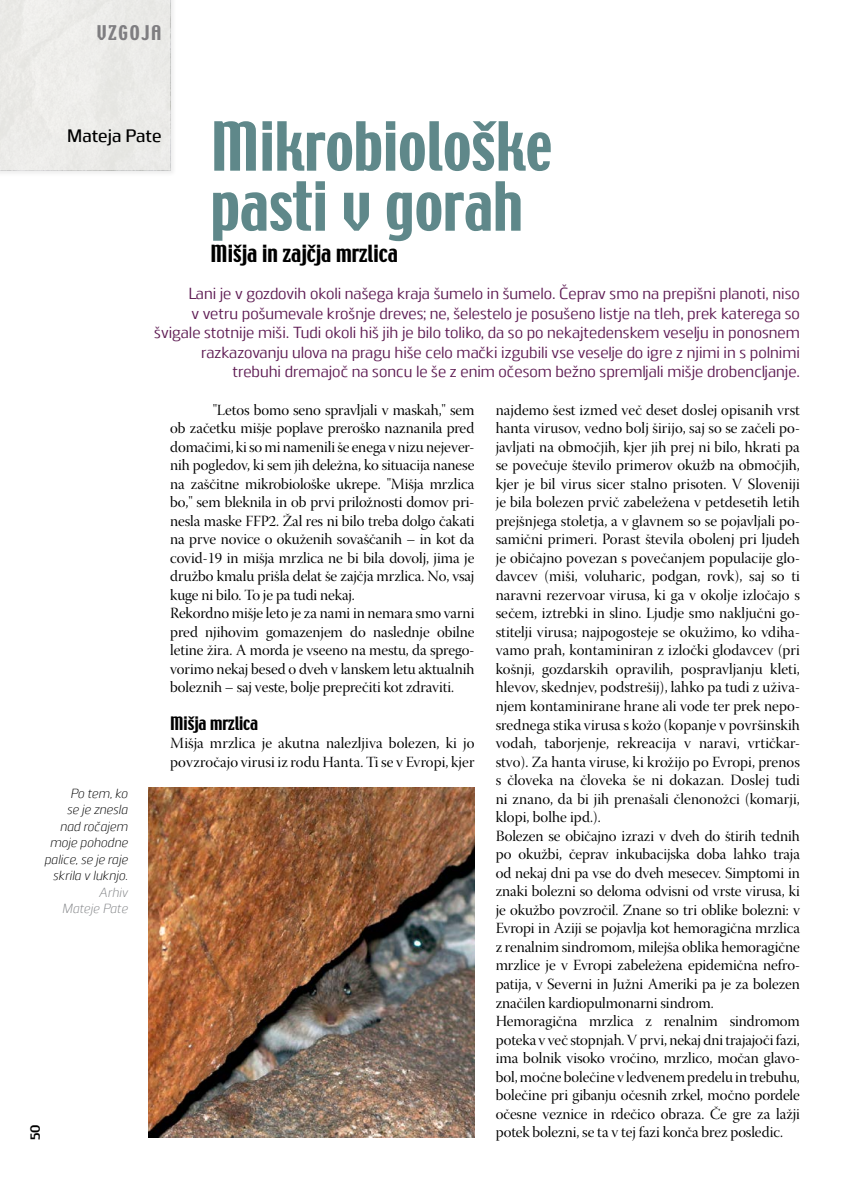
<style>
.page{position:relative;width:851px;height:1191px;background:#fff}
.page>*{position:absolute;margin:0;border:0;box-sizing:border-box;transform-origin:0 0}
.t1{font:60px/60px "Techno";color:#5f888a}
.t2{font:21px "Techno";color:#000}
.t3{font:500 18px "Juhl";color:#000}
.t4{font:18px "Techno";letter-spacing:.095em;color:#7f7e81}
.t5{font:16.5px "Techno";letter-spacing:-.005em;color:#000}
.t6{font:16.05px/19.5px "Juhl";color:#5d1a52;text-align:right}
.t7{font:15.45px/18.6px "Warnock Pro Disp";color:#000}
.t8{font:700 13.5px "Juhl";color:#000}
.t9{font:italic 300 13.2px/16.5px "Juhl";color:#000;text-align:right}
.t10{font:italic 300 13.2px/16.5px "Juhl";color:#808285;text-align:right}
</style>
<div class="page">
<img style="left:149px;top:788px;width:325px;height:349px">
<div style="left:0;top:0;width:177px;height:177px;background:#000;opacity:.2"></div>
<div style="left:0;top:0;width:170px;height:170px;background:#efede4"></div>
<p class="t4" style="left:97px;top:21px;width:66px">VZGOJA</p>
<p class="t3" style="left:67px;top:123px;width:96px">Mateja Pate</p>
<h1 class="t1" style="left:210px;top:120px;width:343px">Mikrobiološke pasti v gorah</h1>
<h2 class="t2" style="left:210px;top:239px;width:189px">Mišja in zajčja mrzlica</h2>
<p class="t6" style="left:154px;top:283px;width:647px">Lani je v gozdovih okoli našega kraja šumelo in šumelo. Čeprav smo na prepišni planoti, niso<br>v vetru pošumevale krošnje dreves; ne, šelestelo je posušeno listje na tleh, prek katerega so švigale stotnije miši. Tudi okoli hiš jih je bilo toliko, da so po nekajtedenskem veselju in ponosnem razkazovanju ulova na pragu hiše celo mački izgubili vse veselje do igre z njimi in s polnimi trebuhi dremajoč na soncu le še z enim očesom bežno spremljali mišje drobencljanje.</p>
<p class="t9" style="left:44px;top:784px;width:85px">Po tem, ko<br>se je znesla nad ročajem moje pohodne palice, se je raje skrila v luknjo.</p>
<p class="t10" style="left:62px;top:883px;width:67px">Arhiv<br>Mateje Pate</p>
<p class="t8" style="left:25px;top:1140px;width:17px;rotate:-90deg">50</p>
<p class="t7" style="left:170px;top:402px;width:306px;text-indent:43px">"Letos bomo seno spravljali v maskah," sem ob začetku mišje poplave preroško naznanila pred domačimi, ki so mi namenili še enega v nizu nejever&shy;nih pogledov, ki sem jih deležna, ko situacija nanese na zaščitne mikrobiološke ukrepe. "Mišja mrzlica bo," sem bleknila in ob prvi priložnosti domov pri&shy;nesla maske FFP2. Žal res ni bilo treba dolgo čakati na prve novice o okuženih sovaščanih – in kot da covid-19 in mišja mrzlica ne bi bila dovolj, jima je družbo kmalu prišla delat še zajčja mrzlica. No, vsaj kuge ni bilo. To je pa tudi nekaj.<br>Rekordno mišje leto je za nami in nemara smo varni pred njihovim gomazenjem do naslednje obilne letine žira. A morda je vseeno na mestu, da sprego&shy;vorimo nekaj besed o dveh v lanskem letu aktualnih boleznih – saj veste, bolje preprečiti kot zdraviti.</p>
<p class="t5" style="left:170px;top:711px;width:89px">Mišja mrzlica</p>
<p class="t7" style="left:170px;top:735px;width:306px">Mišja mrzlica je akutna nalezljiva bolezen, ki jo povzročajo virusi iz rodu Hanta. Ti se v Evropi, kjer</p>
<p class="t7" style="left:495px;top:402px;width:306px">najdemo šest izmed več deset doslej opisanih vrst hanta virusov, vedno bolj širijo, saj so se začeli po&shy;javljati na območjih, kjer jih prej ni bilo, hkrati pa se povečuje število primerov okužb na območjih, kjer je bil virus sicer stalno prisoten. V Sloveniji je bila bolezen prvič zabeležena v petdesetih letih prejšnjega stoletja, a v glavnem so se pojavljali po&shy;samični primeri. Porast števila obolenj pri ljudeh je običajno povezan s povečanjem populacije glo&shy;davcev (miši, voluharic, podgan, rovk), saj so ti naravni rezervoar virusa, ki ga v okolje izločajo s sečem, iztrebki in slino. Ljudje smo naključni go&shy;stitelji virusa; najpogosteje se okužimo, ko vdiha&shy;vamo prah, kontaminiran z izločki glodavcev (pri košnji, gozdarskih opravilih, pospravljanju kleti, hlevov, skednjev, podstrešij), lahko pa tudi z uživa&shy;njem kontaminirane hrane ali vode ter prek nepo&shy;srednega stika virusa s kožo (kopanje v površinskih vodah, taborjenje, rekreacija v naravi, vrtičkar&shy;stvo). Za hanta viruse, ki krožijo po Evropi, prenos s človeka na človeka še ni dokazan. Doslej tudi ni znano, da bi jih prenašali členonožci (komarji, klopi, bolhe ipd.).<br>Bolezen se običajno izrazi v dveh do štirih tednih po okužbi, čeprav inkubacijska doba lahko traja od nekaj dni pa vse do dveh mesecev. Simptomi in znaki bolezni so deloma odvisni od vrste virusa, ki je okužbo povzročil. Znane so tri oblike bolezni: v Evropi in Aziji se pojavlja kot hemoragična mrzlica z renalnim sindromom, milejša oblika hemoragične mrzlice je v Evropi zabeležena epidemična nefro&shy;patija, v Severni in Južni Ameriki pa je za bolezen značilen kardiopulmonarni sindrom.<br>Hemoragična mrzlica z renalnim sindromom poteka v več stopnjah. V prvi, nekaj dni trajajoči fazi, ima bolnik visoko vročino, mrzlico, močan glavo&shy;bol, močne bolečine v ledvenem predelu in trebuhu, bolečine pri gibanju očesnih zrkel, močno pordele očesne veznice in rdečico obraza. Če gre za lažji potek bolezni, se ta v tej fazi konča brez posledic.</p>
</div>
